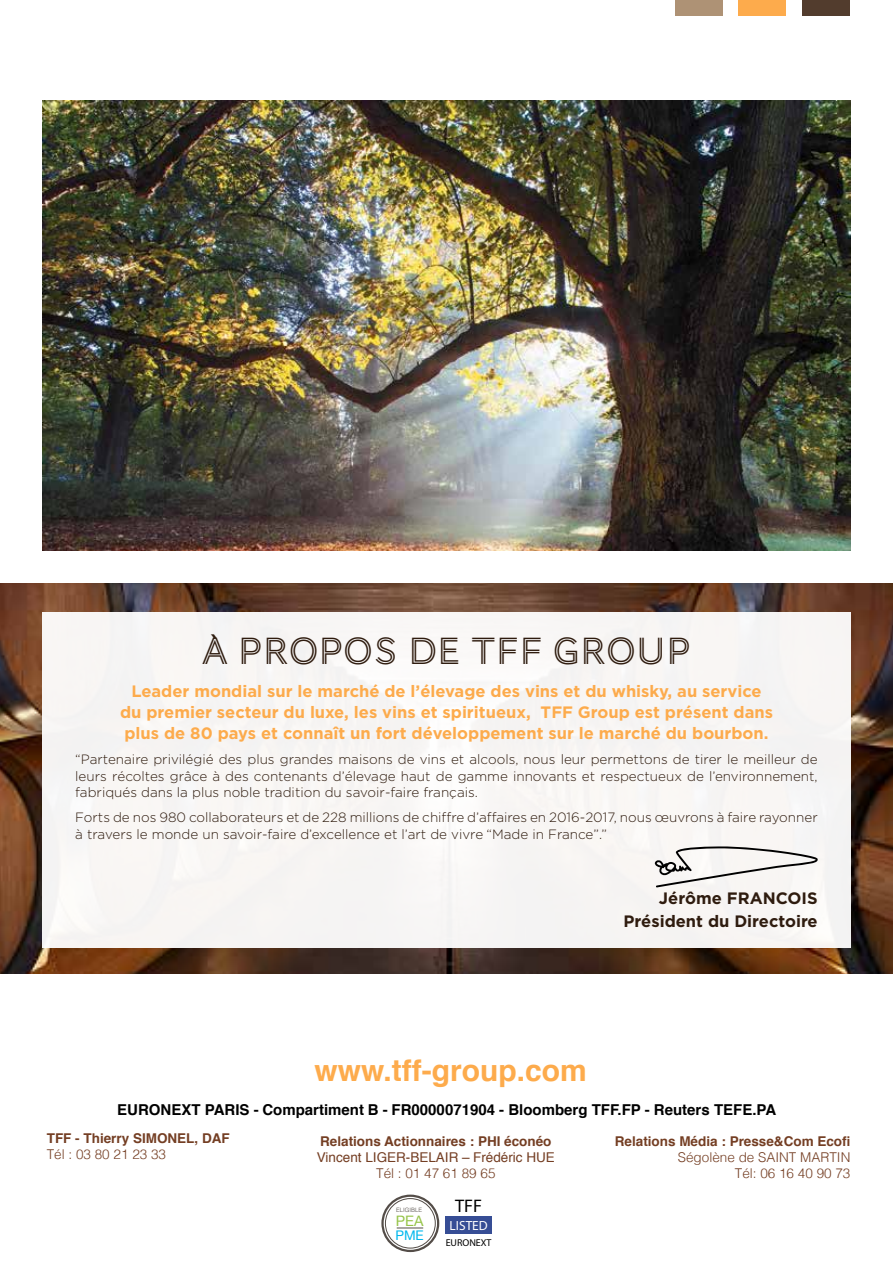
<style>
.page{position:relative;width:893px;height:1263px;background:#fff}
.page>*{position:absolute;margin:0;border:0;box-sizing:border-box;transform-origin:0 0}
.t1{font:39px "AW Conqueror Inline";color:#2f1c0f}
.t2{font:700 30px "Helvetica";color:#fdab4c}
.t3{font:18.3px "Myriad Pro";color:#000}
.t4{font:700 16.5px/21px "Gotham";color:#fdab4c;text-align:center}
.t5{font:700 16.5px/22.5px "Gotham";color:#2f1c0f;text-align:right}
.t6{font:700 15px "Helvetica";color:#000}
.t7{font:14.4px "Helvetica Neue";color:#96c449}
.t8{font:300 13.5px/16.5px "Gotham";color:#2f1c0f;text-align:justify}
.t9{font:700 13.5px "Helvetica";color:#743e23}
.t10{font:300 13.5px/16.2px "Helvetica";color:#743e23;text-align:right}
.t11{font:13.5px "Helvetica";color:#743e23}
.t12{font:13.35px "Helvetica Neue";color:#00b8ed}
.t13{font:13.2px "Myriad Pro";color:#fff}
.t14{font:9.9px "Myriad Pro";color:#000}
.t15{font:300 6px "Helvetica";color:#544d48}
</style>
<div class="page">
<img style="left:0;top:583px;width:893px;height:391px">
<div style="left:675px;top:0;width:47px;height:15px;background:#ae9275"></div>
<div style="left:739px;top:0;width:47px;height:15px;background:#fdab4c"></div>
<div style="left:802px;top:0;width:47px;height:15px;background:#523c2d"></div>
<div style="left:43px;top:612px;width:807px;height:336px;background:#f7f5f4"></div>
<svg style="left:383px;top:1196px;width:55px;height:55px"></svg>
<div style="left:381px;top:1194px;width:58px;height:58px;border:2px solid #544d48;border-radius:50%"></div>
<div style="left:385px;top:1198px;width:50px;height:50px;background:#fff;border-radius:50%"></div>
<div style="left:385px;top:1198px;width:51px;height:50px;border:1px solid #544d48;border-radius:50%"></div>
<div style="left:445px;top:1217px;width:47px;height:17px;background:#364d95"></div>
<svg style="left:397px;top:1228px;width:26px;height:1px"></svg>
<svg style="left:655px;top:846px;width:163px;height:41px"></svg>
<img style="left:43px;top:101px;width:807px;height:450px">
<h1 class="t1" style="left:202px;top:632px;width:491px">À PROPOS DE TFF GROUP</h1>
<p class="t4" style="left:120px;top:681px;width:654px">Leader mondial sur le marché de l’élevage des vins et du whisky, au service du premier secteur du luxe, les vins et spiritueux, TFF Group est présent dans plus de 80 pays et connaît un fort développement sur le marché du bourbon.</p>
<p class="t8" style="left:75px;top:751px;width:744px">“Partenaire privilégié des plus grandes maisons de vins et alcools, nous leur permettons de tirer le meilleur de leurs récoltes grâce à des contenants d’élevage haut de gamme innovants et respectueux de l’environnement, fabriqués dans la plus noble tradition du savoir-faire français.</p>
<p class="t8" style="left:75px;top:809px;width:744px">Forts de nos 980 collaborateurs et de 228 millions de chiffre d’affaires en 2016-2017, nous œuvrons à faire rayonner à travers le monde un savoir-faire d’excellence et l’art de vivre “Made in France”.”</p>
<p class="t5" style="left:623px;top:886px;width:196px">Jérôme FRANCOIS<br>Président du Directoire</p>
<h2 class="t2" style="left:315px;top:1046px;width:274px">www.tff-group.com</h2>
<p class="t6" style="left:117px;top:1098px;width:660px">EURONEXT PARIS - Compartiment B - FR0000071904 - Bloomberg TFF.FP - Reuters TEFE.PA</p>
<p class="t9" style="left:47px;top:1127px;width:185px">TFF - Thierry SIMONEL, DAF</p>
<p class="t10" style="left:47px;top:1145px;width:121px">Tél : 03 80 21 23 33</p>
<p class="t9" style="left:320px;top:1130px;width:233px">Relations Actionnaires : PHI éconéo</p>
<p class="t11" style="left:317px;top:1147px;width:239px">Vincent LIGER-BELAIR – Frédéric HUE</p>
<p class="t10" style="left:376px;top:1164px;width:121px">Tél : 01 47 61 89 65</p>
<p class="t15" style="left:396px;top:1205px;width:28px">ELIGIBLE</p>
<p class="t7" style="left:396px;top:1210px;width:29px">PEA</p>
<p class="t12" style="left:395px;top:1226px;width:30px">PME</p>
<h3 class="t3" style="left:455px;top:1194px;width:29px">TFF</h3>
<p class="t13" style="left:450px;top:1217px;width:40px">LISTED</p>
<p class="t14" style="left:446px;top:1236px;width:47px">EURONEXT</p>
<p class="t9" style="left:615px;top:1130px;width:237px">Relations Média : Presse&amp;Com Ecofi</p>
<p class="t10" style="left:678px;top:1148px;width:174px">Ségolène de SAINT MARTIN<br>Tél: 06 16 40 90 73</p>
</div>
